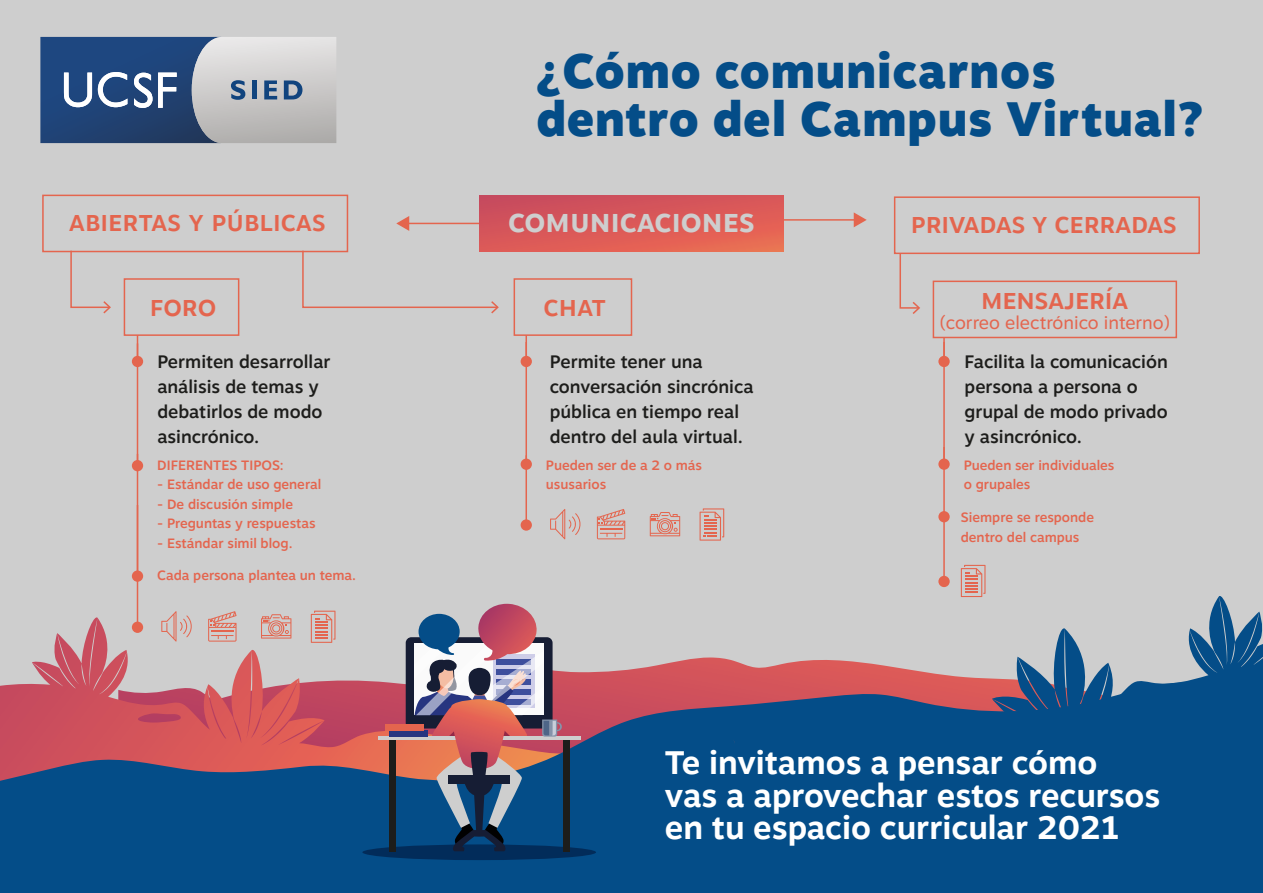
<style>
.page{position:relative;width:1263px;height:893px;background:#cecece}
.page>*{position:absolute;margin:0;border:0;box-sizing:border-box;transform-origin:0 0}
.t1{font:900 48.15px/47.4px "Motiva Sans";letter-spacing:.02em;color:#044d88}
.t2{font:700 32.55px/32.5px "Motiva Sans";color:#fff}
.t3{font:700 31.65px "Motiva Sans";color:#cecece}
.t4{font:500 28.05px "Motiva Sans";letter-spacing:-.01em;color:#e4654e}
.t5{font:500 18px/24.9px "Motiva Sans";color:#1d1d1b}
.t6{font:18px "Motiva Sans";color:#e4654e}
.t7{font:500 13.5px/19.5px "Motiva Sans";color:#e4654e}
</style>
<div class="page">
<svg style="left:32px;top:633px;width:620px;height:42px"></svg>
<svg style="left:665px;top:593px;width:598px;height:82px"></svg>
<svg style="left:0;top:675px;width:1263px;height:218px;background:#315080"></svg>
<div style="left:124px;top:278px;width:115px;height:58px;border:2px solid #e4654e"></div>
<div style="left:362px;top:844px;width:234px;height:16px;background:#022c5a;border-radius:50%"></div>
<div style="left:406px;top:637px;width:147px;height:91px;background:#161d34;border-radius:6px"></div>
<div style="left:389px;top:737px;width:6px;height:115px;background:#1d1d1b"></div>
<div style="left:563px;top:737px;width:6px;height:115px;background:#1d1d1b"></div>
<hr style="left:378px;top:737px;width:202px;height:3px;background:#cecece">
<div style="left:389px;top:730px;width:39px;height:7px;background:#273580"></div>
<div style="left:385px;top:724px;width:38px;height:6px;background:#e4654e"></div>
<svg style="left:414px;top:604px;width:148px;height:247px"></svg>
<svg style="left:40px;top:37px;width:296px;height:106px"></svg>
<hr style="left:407px;top:223px;width:94px;height:1px;background:#e4654e">
<svg style="left:396px;top:216px;width:13px;height:15px"></svg>
<hr style="left:761px;top:219px;width:95px;height:2px;background:#e4654e">
<svg style="left:854px;top:212px;width:13px;height:15px"></svg>
<div style="left:479px;top:195px;width:305px;height:56px;background:linear-gradient(to right,#d1515b,#e36256)"></div>
<div style="left:42px;top:195px;width:306px;height:57px;border:2px solid #e4654e"></div>
<div style="left:933px;top:281px;width:244px;height:57px;border:2px solid #e4654e"></div>
<div style="left:514px;top:278px;width:118px;height:58px;border:2px solid #e4654e"></div>
<div style="left:894px;top:196px;width:306px;height:58px;border:2px solid #e4654e"></div>
<svg style="left:70px;top:249px;width:41px;height:64px"></svg>
<svg style="left:301px;top:249px;width:198px;height:64px"></svg>
<svg style="left:899px;top:252px;width:21px;height:62px"></svg>
<hr style="left:137px;top:505px;width:1px;height:122px;background:#e4654e">
<div style="left:132px;top:622px;width:11px;height:11px;background:#e4654e;border-radius:50%"></div>
<hr style="left:137px;top:454px;width:1px;height:122px;background:#e4654e">
<div style="left:132px;top:570px;width:11px;height:12px;background:#e4654e;border-radius:50%"></div>
<hr style="left:137px;top:343px;width:1px;height:123px;background:#e4654e">
<div style="left:132px;top:460px;width:11px;height:11px;background:#e4654e;border-radius:50%"></div>
<div style="left:132px;top:356px;width:11px;height:11px;background:#e4654e;border-radius:50%"></div>
<hr style="left:525px;top:335px;width:2px;height:27px;background:#e4654e">
<div style="left:521px;top:356px;width:11px;height:11px;background:#e4654e;border-radius:50%"></div>
<hr style="left:943px;top:337px;width:2px;height:25px;background:#e4654e">
<div style="left:938px;top:356px;width:12px;height:11px;background:#e4654e;border-radius:50%"></div>
<svg style="left:161px;top:611px;width:32px;height:31px"></svg>
<svg style="left:311px;top:611px;width:24px;height:32px"></svg>
<svg style="left:208px;top:611px;width:29px;height:31px"></svg>
<svg style="left:261px;top:614px;width:30px;height:25px"></svg>
<hr style="left:525px;top:455px;width:2px;height:70px;background:#e4654e">
<div style="left:521px;top:519px;width:11px;height:12px;background:#e4654e;border-radius:50%"></div>
<hr style="left:525px;top:342px;width:2px;height:122px;background:#e4654e">
<div style="left:521px;top:459px;width:11px;height:11px;background:#e4654e;border-radius:50%"></div>
<svg style="left:550px;top:509px;width:31px;height:30px"></svg>
<svg style="left:699px;top:508px;width:25px;height:33px"></svg>
<svg style="left:597px;top:509px;width:28px;height:30px"></svg>
<svg style="left:650px;top:512px;width:30px;height:24px"></svg>
<hr style="left:943px;top:512px;width:2px;height:70px;background:#e4654e">
<div style="left:938px;top:576px;width:12px;height:11px;background:#e4654e;border-radius:50%"></div>
<hr style="left:943px;top:447px;width:2px;height:70px;background:#e4654e">
<div style="left:938px;top:511px;width:12px;height:11px;background:#e4654e;border-radius:50%"></div>
<hr style="left:943px;top:342px;width:2px;height:122px;background:#e4654e">
<div style="left:938px;top:458px;width:12px;height:12px;background:#e4654e;border-radius:50%"></div>
<svg style="left:961px;top:565px;width:24px;height:32px"></svg>
<h1 class="t1" style="left:537px;top:46px;width:668px">¿Cómo comunicarnos dentro del Campus Virtual?</h1>
<h3 class="t4" style="left:69px;top:200px;width:258px">ABIERTAS Y PÚBLICAS</h3>
<h3 class="t3" style="left:508px;top:197px;width:248px">COMUNICACIONES</h3>
<h3 class="t4" style="left:150px;top:285px;width:68px">FORO</h3>
<p class="t5" style="left:157px;top:349px;width:175px">Permiten desarrollar análisis de temas y debatirlos de modo asincrónico.</p>
<p class="t7" style="left:157px;top:455px;width:128px">DIFERENTES TIPOS:</p>
<p class="t7" style="left:157px;top:474px;width:165px">- Estándar de uso general</p>
<p class="t7" style="left:157px;top:494px;width:137px">- De discusión simple</p>
<p class="t7" style="left:157px;top:513px;width:160px">- Preguntas y respuestas</p>
<p class="t7" style="left:157px;top:533px;width:137px">- Estándar simil blog.</p>
<p class="t7" style="left:157px;top:565px;width:200px">Cada persona plantea un tema.</p>
<h3 class="t4" style="left:543px;top:285px;width:64px">CHAT</h3>
<p class="t5" style="left:550px;top:349px;width:205px">Permite tener una conversación sincrónica pública en tiempo real dentro del aula virtual.</p>
<p class="t7" style="left:546px;top:455px;width:158px">Pueden ser de a 2 o más ususarios</p>
<h3 class="t4" style="left:911px;top:202px;width:267px">PRIVADAS Y CERRADAS</h3>
<h3 class="t4" style="left:981px;top:279px;width:149px">MENSAJERÍA</h3>
<p class="t6" style="left:939px;top:309px;width:232px">(correo electrónico interno)</p>
<p class="t5" style="left:965px;top:349px;width:205px">Facilita la comunicación persona a persona o grupal de modo privado y asincrónico.</p>
<p class="t7" style="left:964px;top:455px;width:152px">Pueden ser individuales o grupales</p>
<p class="t7" style="left:961px;top:507px;width:135px">Siempre se responde dentro del campus</p>
<h2 class="t2" style="left:665px;top:746px;width:497px">Te invitamos a pensar cómo<br>vas a aprovechar estos recursos en tu espacio curricular 2021</h2>
</div>
